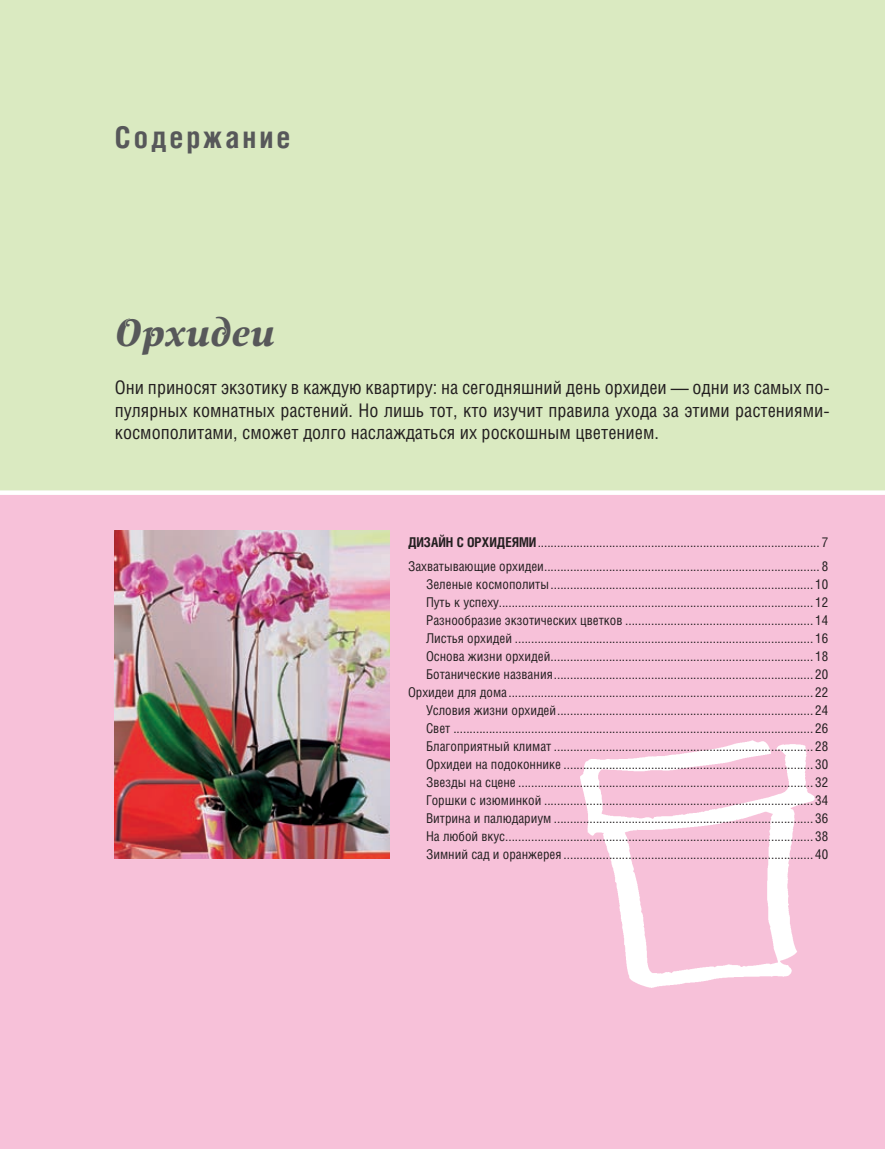
<style>
.page{position:relative;width:885px;height:1149px;background:#fff}
.page>*{position:absolute;margin:0;border:0;box-sizing:border-box;transform-origin:0 0}
.Head1{font:37.5px "Lockon";color:#57585a}
.Practika{font:700 30px "Helios Cond";letter-spacing:.1em;color:#57585a}
.FirstAfterPart{font:18.75px/22.5px "Helios Cond";color:#231f20;text-align:justify}
.TOC_3{font:13.5px "Helios Cond";color:#231f20}
.TOC_4{font:13.5px "Helios Cond";color:#231f20}
.TOC_2{font:13.5px "Helios Cond";color:#231f20}
.TOC_1{font:13.5px "Helios Cond";color:#231f20}
.s1{font-weight:700}
</style>
<div class="page">
<div style="left:0;top:0;width:884px;height:493px;background:#daeac1"></div>
<div style="left:0;top:492px;width:884px;height:656px;background:#f7c1d9"></div>
<hr style="left:884px;top:0;width:1px;height:493px;background:#c0d3e9">
<hr style="left:884px;top:492px;width:1px;height:656px;background:#feedbb">
<img style="left:580px;top:740px;width:235px;height:247px">
<img style="left:115px;top:530px;width:275px;height:328px">
<div style="left:0;top:490px;width:884px;height:5px;background:#fff"></div>
<p class="Practika" style="left:115px;top:119px;width:177px">Содержание</p>
<p class="Head1" style="left:115px;top:308px;width:161px">Орхидеи</p>
<p class="FirstAfterPart" style="left:115px;top:375px;width:716px">Они приносят экзотику в каждую квартиру: на сегодняшний день орхидеи — одни из самых по&shy;пулярных комнатных растений. Но лишь тот, кто изучит правила ухода за этими растениями&shy;космополитами, сможет долго наслаждаться их роскошным цветением.</p>
<p class="TOC_1" style="left:408px;top:533px;width:422px"><span class="s1">ДИЗАЙН С ОРХИДЕЯМИ</span>....................................................................................... 7</p>
<p class="TOC_2" style="left:408px;top:557px;width:421px">Захватывающие орхидеи..................................................................................... 8</p>
<p class="TOC_3" style="left:426px;top:575px;width:404px">Зеленые космополиты................................................................................. 10</p>
<p class="TOC_3" style="left:426px;top:593px;width:403px">Путь к успеху................................................................................................. 12</p>
<p class="TOC_3" style="left:426px;top:611px;width:404px">Разнообразие экзотических цветков .......................................................... 14</p>
<p class="TOC_4" style="left:426px;top:629px;width:404px">Листья орхидей ............................................................................................ 16</p>
<p class="TOC_3" style="left:426px;top:647px;width:404px">Основа жизни орхидей................................................................................. 18</p>
<p class="TOC_3" style="left:426px;top:665px;width:404px">Ботанические названия................................................................................ 20</p>
<p class="TOC_2" style="left:408px;top:683px;width:421px">Орхидеи для дома.............................................................................................. 22</p>
<p class="TOC_3" style="left:426px;top:701px;width:404px">Условия жизни орхидей............................................................................... 24</p>
<p class="TOC_3" style="left:426px;top:719px;width:404px">Свет ............................................................................................................... 26</p>
<p class="TOC_3" style="left:426px;top:737px;width:404px">Благоприятный климат ................................................................................ 28</p>
<p class="TOC_3" style="left:426px;top:755px;width:404px">Орхидеи на подоконнике ............................................................................. 30</p>
<p class="TOC_3" style="left:426px;top:773px;width:404px">Звезды на сцене ........................................................................................... 32</p>
<p class="TOC_4" style="left:426px;top:791px;width:404px">Горшки с изюминкой ................................................................................... 34</p>
<p class="TOC_3" style="left:426px;top:809px;width:404px">Витрина и палюдариум ................................................................................ 36</p>
<p class="TOC_4" style="left:426px;top:827px;width:404px">На любой вкус............................................................................................... 38</p>
<p class="TOC_3" style="left:426px;top:845px;width:404px">Зимний сад и оранжерея ............................................................................. 40</p>
</div>
